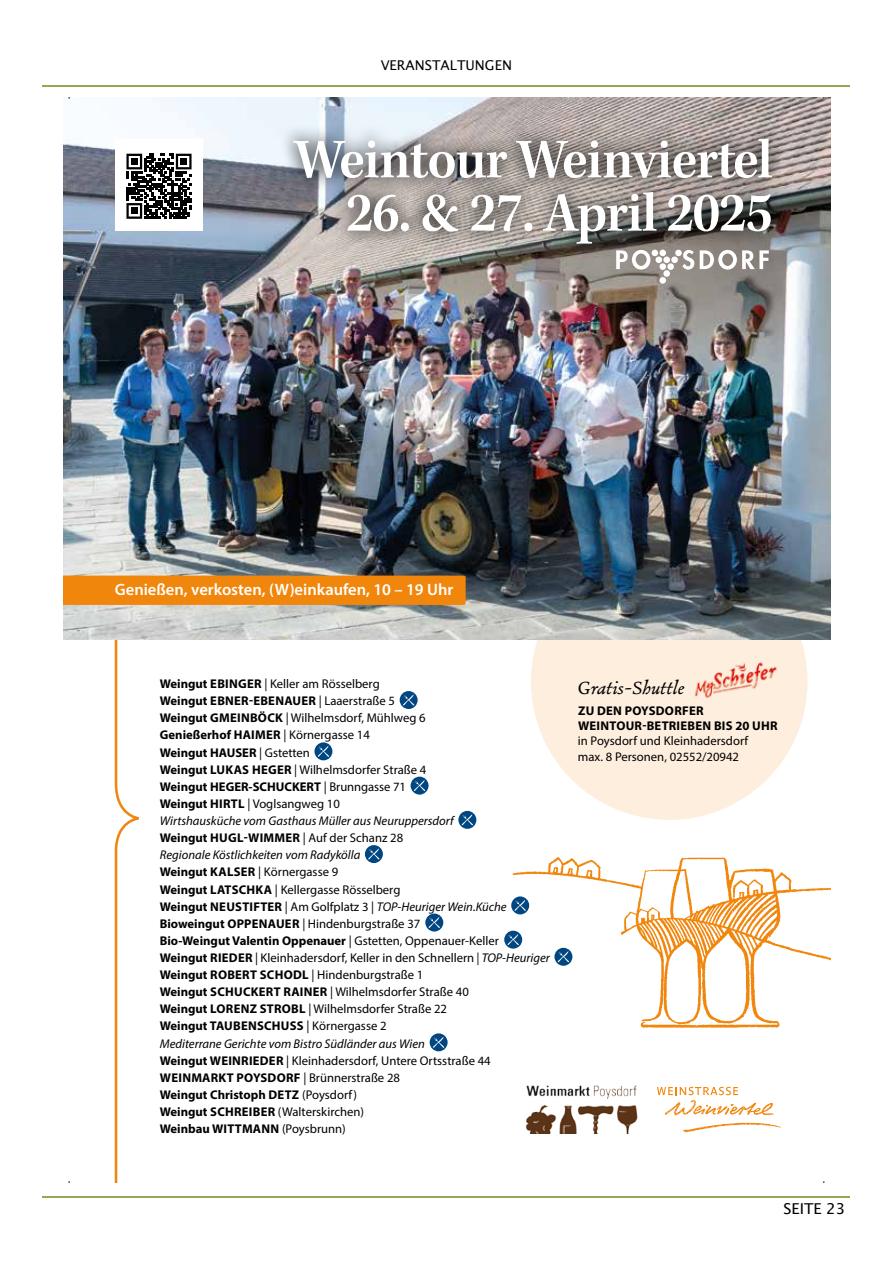
<style>
.page{position:relative;width:893px;height:1263px;background:#fff}
.page>*{position:absolute;margin:0;border:0;box-sizing:border-box;transform-origin:0 0}
.t1{font:600 57.45px "Kepler Std";letter-spacing:-.02em;color:#fff;scale:.95 1}
.t2{font:22.8px "Alize";color:#000}
.t3{font:600 16.5px "Myriad Pro";color:#fff}
.t4{font:15px "Lucida Sans Unicode";color:#000}
.t5{font:13.5px "Lucida Sans Unicode";color:#000}
.t6{font:12.75px/17.1px "Myriad Pro";color:#000}
.t7{font:700 12.75px/15.1px "Myriad Pro";letter-spacing:.02em;color:#000}
.s1{font-weight:700}
.s2{font-style:italic}
</style>
<div class="page">
<hr style="left:43px;top:85px;width:807px;height:1px;background:#94a851">
<hr style="left:43px;top:1197px;width:807px;height:1px;background:#94a851">
<div style="left:531px;top:543px;width:277px;height:277px;background:#feeede;border-radius:50%"></div>
<img style="left:64px;top:98px;width:766px;height:542px">
<svg style="left:616px;top:260px;width:153px;height:24px;background:#a29d97"></svg>
<svg style="left:279px;top:122px;width:508px;height:138px;background:#8f8a88"></svg>
<div style="left:64px;top:576px;width:402px;height:29px;background:#f1860c"></div>
<svg style="left:657px;top:1087px;width:124px;height:45px"></svg>
<div style="left:400px;top:691px;width:18px;height:18px;background:#004782;border-radius:50%"></div>
<svg style="left:403px;top:694px;width:11px;height:12px"></svg>
<svg style="left:314px;top:742px;width:18px;height:18px"></svg>
<svg style="left:318px;top:746px;width:11px;height:11px"></svg>
<svg style="left:411px;top:777px;width:18px;height:18px"></svg>
<svg style="left:414px;top:780px;width:11px;height:11px"></svg>
<div style="left:458px;top:811px;width:18px;height:18px;background:#004782;border-radius:50%"></div>
<svg style="left:462px;top:814px;width:11px;height:11px"></svg>
<svg style="left:365px;top:845px;width:18px;height:18px"></svg>
<svg style="left:368px;top:848px;width:12px;height:12px"></svg>
<svg style="left:425px;top:913px;width:18px;height:18px"></svg>
<svg style="left:428px;top:917px;width:12px;height:11px"></svg>
<svg style="left:430px;top:1033px;width:18px;height:18px"></svg>
<svg style="left:433px;top:1037px;width:11px;height:11px"></svg>
<svg style="left:113px;top:637px;width:28px;height:545px"></svg>
<img style="left:504px;top:857px;width:326px;height:171px">
<div style="left:115px;top:139px;width:87px;height:91px;background:#fff"></div>
<svg style="left:126px;top:154px;width:66px;height:65px"></svg>
<div style="left:131px;top:158px;width:7px;height:7px;background:#000"></div>
<div style="left:180px;top:158px;width:7px;height:7px;background:#000"></div>
<div style="left:131px;top:208px;width:7px;height:6px;background:#000"></div>
<img style="left:695px;top:662px;width:82px;height:36px">
<img style="left:525px;top:1085px;width:113px;height:48px">
<p class="t5" style="left:381px;top:54px;width:133px">VERANSTALTUNGEN</p>
<h1 class="t1" style="left:294px;top:127px;width:506px">Weintour Weinviertel</h1>
<h1 class="t1" style="left:346px;top:180px;width:451px">26. &amp; 27. April 2025</h1>
<p class="t3" style="left:115px;top:579px;width:340px">Genießen, verkosten, (W)einkaufen, 10 – 19 Uhr</p>
<p class="t6" style="left:160px;top:675px;width:391px"><span class="s1">Weingut EBINGER</span> | Keller am Rösselberg<br><span class="s1">Weingut EBNER-EBENAUER</span> | Laaerstraße 5<br><span class="s1">Weingut GMEINBÖCK</span> | Wilhelmsdorf, Mühlweg 6<br><span class="s1">Genießerhof HAIMER</span> | Körnergasse 14<br><span class="s1">Weingut HAUSER</span> | Gstetten<br><span class="s1">Weingut LUKAS HEGER</span> | Wilhelmsdorfer Straße 4<br><span class="s1">Weingut HEGER-SCHUCKERT</span> | Brunngasse 71<br><span class="s1">Weingut HIRTL</span> | Voglsangweg 10<br><span class="s2">Wirtshausküche vom Gasthaus Müller aus Neuruppersdorf<br></span><span class="s1">Weingut HUGL-WIMMER</span> | Auf der Schanz 28<br><span class="s2">Regionale Köstlichkeiten vom Radykölla<br></span><span class="s1">Weingut KALSER</span> | Körnergasse 9<br><span class="s1">Weingut LATSCHKA</span> | Kellergasse Rösselberg<br><span class="s1">Weingut NEUSTIFTER</span> | Am Golfplatz 3 | <span class="s2">TOP-Heuriger Wein.Küche </span><span class="s1">Bioweingut OPPENAUER</span> | Hindenburgstraße 37<br><span class="s1">Bio-Weingut Valentin Oppenauer</span> | Gstetten, Oppenauer-Keller<br><span class="s1">Weingut RIEDER</span> | Kleinhadersdorf, Keller in den Schnellern <span class="s2">| TOP-Heuriger </span><span class="s1">Weingut ROBERT SCHODL</span> | Hindenburgstraße 1<br><span class="s1">Weingut SCHUCKERT RAINER</span> | Wilhelmsdorfer Straße 40<br><span class="s1">Weingut LORENZ STROBL</span> | Wilhelmsdorfer Straße 22<br><span class="s1">Weingut TAUBENSCHUSS</span> | Körnergasse 2<br><span class="s2">Mediterrane Gerichte vom Bistro Südländer aus Wien<br></span><span class="s1">Weingut WEINRIEDER</span> | Kleinhadersdorf, Untere Ortsstraße 44<br><span class="s1">WEINMARKT POYSDORF</span> | Brünnerstraße 28<br><span class="s1">Weingut Christoph DETZ</span> (Poysdorf)<br><span class="s1">Weingut SCHREIBER</span> (Walterskirchen)<br><span class="s1">Weinbau WITTMANN</span> (Poysbrunn)</p>
<h2 class="t2" style="left:578px;top:673px;width:108px">Gratis-Shuttle</h2>
<p class="t7" style="left:578px;top:703px;width:201px">ZU DEN POYSDORFER<br>WEINTOUR-BETRIEBEN BIS 20 UHR</p>
<p class="t6" style="left:578px;top:733px;width:172px;line-height:15.1px">in Poysdorf und Kleinhadersdorf max. 8 Personen, 02552/20942</p>
<p class="t4" style="left:783px;top:1197px;width:63px">SEITE 23</p>
</div>
